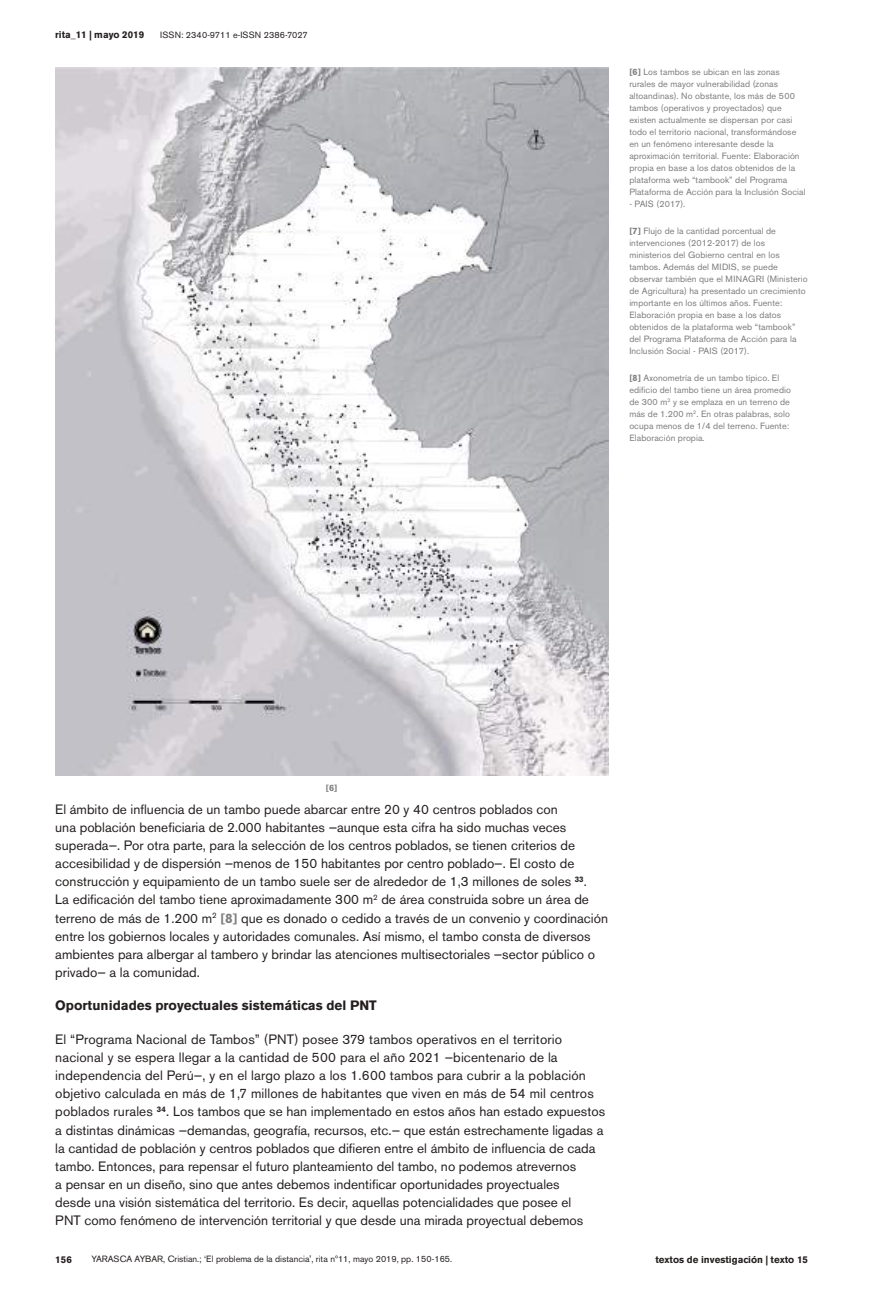
<style>
.page{position:relative;width:876px;height:1302px;background:#fff}
.page>*{position:absolute;margin:0;border:0;box-sizing:border-box;transform-origin:0 0}
.t1{font:13.5px/18.1px "Akzidenz Grotesk BE";color:#241f1f}
.t2{font:700 13.5px "Akzidenz Grotesk BE";color:#241f1f}
.t3{font:700 9.75px "Akzidenz Grotesk BE";color:#241f1f}
.t4{font:9px/12px "Akzidenz Grotesk BE";letter-spacing:.01em;color:#7d7c7e}
.t5{font:9px "Akzidenz Grotesk BE";color:#241f1f}
.t6{font:9px "Akzidenz Grotesk BE";letter-spacing:.02em;color:#241f1f}
.t7{font:700 9px "Akzidenz Grotesk BE";color:#7d7c7e}
.s1{font-weight:700}
.s2{font-weight:700;color:#7d7c7e}
</style>
<div class="page">
<img style="left:55px;top:68px;width:553px;height:707px">
<p class="t3" style="left:55px;top:29px;width:90px">rita_11 | mayo 2019</p>
<p class="t6" style="left:160px;top:30px;width:149px">ISSN: 2340-9711 e-ISSN 2386-7027</p>
<p class="t4" style="left:629px;top:66px;width:178px"><span class="s1">[6]</span> Los tambos se ubican en las zonas rurales de mayor vulnerabilidad (zonas altoandinas). No obstante, los más de 500 tambos (operativos y proyectados) que existen actualmente se dispersan por casi todo el territorio nacional, transformándose en un fenómeno interesante desde la aproximación territorial. Fuente: Elaboración propia en base a los datos obtenidos de la plataforma web “tambook” del Programa Plataforma de Acción para la Inclusión Social</p>
<p class="t4" style="left:629px;top:198px;width:58px">- PAIS (2017).</p>
<p class="t4" style="left:629px;top:225px;width:180px"><span class="s1">[7]</span> Flujo de la cantidad porcentual de intervenciones (2012-2017) de los ministerios del Gobierno central en los tambos. Además del MIDIS, se puede observar también que el MINAGRI (Ministerio de Agricultura) ha presentado un crecimiento importante en los últimos años. Fuente:<br>Elaboración propia en base a los datos obtenidos de la plataforma web “tambook” del Programa Plataforma de Acción para la Inclusión Social - PAIS (2017).</p>
<p class="t4" style="left:629px;top:372px;width:163px"><span class="s1">[8]</span> Axonometría de un tambo típico. El edificio del tambo tiene un área promedio de 300 m<sup>2</sup> y se emplaza en un terreno de más de 1.200 m<sup>2</sup>. En otras palabras, solo ocupa menos de 1/4 del terreno. Fuente:<br>Elaboración propia.</p>
<p class="t7" style="left:326px;top:782px;width:13px">[6]</p>
<p class="t1" style="left:55px;top:799px;width:554px">El ámbito de influencia de un tambo puede abarcar entre 20 y 40 centros poblados con<br>una población beneficiaria de 2.000 habitantes —aunque esta cifra ha sido muchas veces superada—. Por otra parte, para la selección de los centros poblados, se tienen criterios de accesibilidad y de dispersión —menos de 150 habitantes por centro poblado—. El costo de construcción y equipamiento de un tambo suele ser de alrededor de 1,3 millones de soles <sup>33</sup>.<br>La edificación del tambo tiene aproximadamente 300 m<sup>2</sup> de área construida sobre un área de terreno de más de 1.200 m<sup>2</sup> <span class="s2">[8]</span> que es donado o cedido a través de un convenio y coordinación entre los gobiernos locales y autoridades comunales. Así mismo, el tambo consta de diversos ambientes para albergar al tambero y brindar las atenciones multisectoriales —sector público o privado— a la comunidad.</p>
<p class="t2" style="left:55px;top:997px;width:323px">Oportunidades proyectuales sistemáticas del PNT</p>
<p class="t1" style="left:55px;top:1029px;width:551px">El “Programa Nacional de Tambos” (PNT) posee 379 tambos operativos en el territorio nacional y se espera llegar a la cantidad de 500 para el año 2021 —bicentenario de la independencia del Perú—, y en el largo plazo a los 1.600 tambos para cubrir a la población objetivo calculada en más de 1,7 millones de habitantes que viven en más de 54 mil centros poblados rurales <sup>34</sup>. Los tambos que se han implementado en estos años han estado expuestos a distintas dinámicas —demandas, geografía, recursos, etc.— que están estrechamente ligadas a la cantidad de población y centros poblados que difieren entre el ámbito de influencia de cada tambo. Entonces, para repensar el futuro planteamiento del tambo, no podemos atrevernos<br>a pensar en un diseño, sino que antes debemos indentificar oportunidades proyectuales<br>desde una visión sistemática del territorio. Es decir, aquellas potencialidades que posee el<br>PNT como fenómeno de intervención territorial y que desde una mirada proyectual debemos</p>
<p class="t3" style="left:55px;top:1253px;width:18px">156</p>
<p class="t5" style="left:91px;top:1253px;width:362px">YARASCA AYBAR, Cristian.; ‘El problema de la distancia', rita nº11, mayo 2019, pp. 150-165.</p>
<p class="t3" style="left:655px;top:1253px;width:154px">textos de investigación | texto 15</p>
</div>
